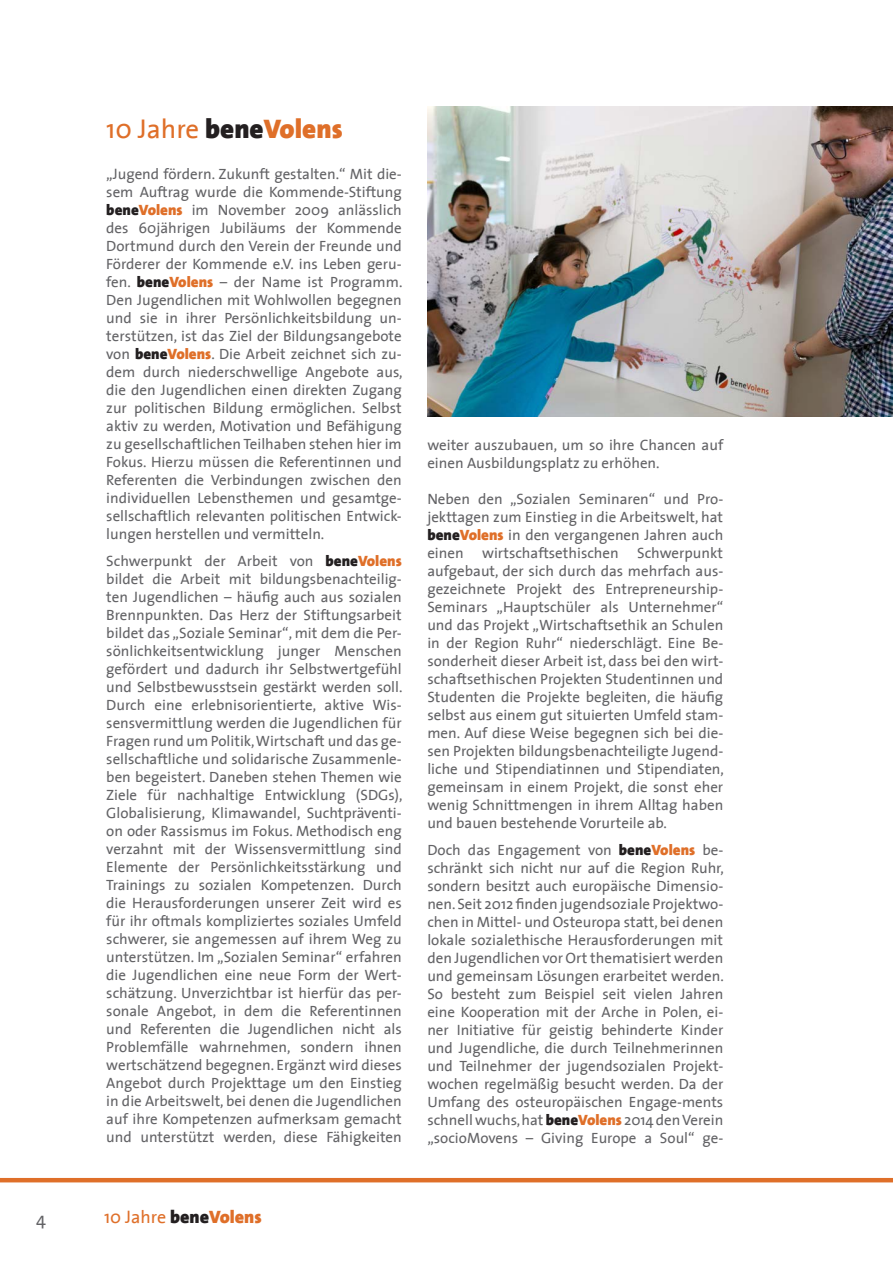
<style>
.page{position:relative;width:893px;height:1263px;background:#fff}
.page>*{position:absolute;margin:0;border:0;box-sizing:border-box;transform-origin:0 0}
.t1{font:27px "The Sans";color:#df6f29}
.t2{font:18px "The Sans";color:#df6f29}
.t3{font:18px "The Sans";color:#636366}
.t4{font:15px/18px "The Sans";color:#636366;text-align:justify}
.s1{font-weight:900;color:#231f20}
.s2{font-weight:900}
.s3{font-weight:900;color:#df6f29}
</style>
<div class="page">
<hr style="left:0;top:1178px;width:893px;height:4px;background:#df6f29">
<img style="left:427px;top:106px;width:466px;height:311px">
<p class="t3" style="left:36px;top:1204px;width:11px">4</p>
<h1 class="t1" style="left:106px;top:107px;width:238px">10 Jahre <span class="s1">bene</span><span class="s2">Volens</span></h1>
<p class="t4" style="left:106px;top:165px;width:298px">„Jugend fördern. Zukunft gestalten.“ Mit die&shy;sem Auftrag wurde die Kommende-Stiftung <span class="s1">bene</span><span class="s3">Volens</span> im November 2009 anlässlich des 60jährigen Jubiläums der Kommende Dortmund durch den Verein der Freunde und Förderer der Kommende e.V. ins Leben geru&shy;fen. <span class="s1">bene</span><span class="s3">Volens</span> – der Name ist Programm.<br>Den Jugendlichen mit Wohlwollen begegnen und sie in ihrer Persönlichkeitsbildung un&shy;terstützen, ist das Ziel der Bildungsangebote von <span class="s1">bene</span><span class="s3">Volens</span>. Die Arbeit zeichnet sich zu&shy;dem durch niederschwellige Angebote aus, die den Jugendlichen einen direkten Zugang zur politischen Bildung ermöglichen. Selbst aktiv zu werden, Motivation und Befähigung zu gesellschaftlichen Teilhaben stehen hier im Fokus. Hierzu müssen die Referentinnen und Referenten die Verbindungen zwischen den individuellen Lebensthemen und gesamtge&shy;sellschaftlich relevanten politischen Entwick&shy;lungen herstellen und vermitteln.</p>
<p class="t4" style="left:106px;top:552px;width:298px">Schwerpunkt der Arbeit von <span class="s1">bene</span><span class="s3">Volens </span>bildet die Arbeit mit bildungsbenachteilig&shy;ten Jugendlichen – häufig auch aus sozialen Brennpunkten. Das Herz der Stiftungsarbeit bildet das „Soziale Seminar“, mit dem die Per&shy;sönlichkeitsentwicklung junger Menschen gefördert und dadurch ihr Selbstwertgefühl und Selbstbewusstsein gestärkt werden soll.<br>Durch eine erlebnisorientierte, aktive Wis&shy;sensvermittlung werden die Jugendlichen für Fragen rund um Politik, Wirtschaft und das ge&shy;sellschaftliche und solidarische Zusammenle&shy;ben begeistert. Daneben stehen Themen wie Ziele für nachhaltige Entwicklung (SDGs), Globalisierung, Klimawandel, Suchtpräventi&shy;on oder Rassismus im Fokus. Methodisch eng verzahnt mit der Wissensvermittlung sind Elemente der Persönlichkeitsstärkung und Trainings zu sozialen Kompetenzen. Durch die Herausforderungen unserer Zeit wird es für ihr oftmals kompliziertes soziales Umfeld schwerer, sie angemessen auf ihrem Weg zu unterstützen. Im „Sozialen Seminar“ erfahren die Jugendlichen eine neue Form der Wert&shy;schätzung. Unverzichtbar ist hierfür das per&shy;sonale Angebot, in dem die Referentinnen und Referenten die Jugendlichen nicht als Problemfälle wahrnehmen, sondern ihnen wertschätzend begegnen. Ergänzt wird dieses Angebot durch Projekttage um den Einstieg in die Arbeitswelt, bei denen die Jugendlichen auf ihre Kompetenzen aufmerksam gemacht und unterstützt werden, diese Fähigkeiten</p>
<p class="t4" style="left:427px;top:435px;width:297px">weiter auszubauen, um so ihre Chancen auf einen Ausbildungsplatz zu erhöhen.</p>
<p class="t4" style="left:427px;top:489px;width:298px">Neben den „Sozialen Seminaren“ und Pro&shy;jekttagen zum Einstieg in die Arbeitswelt, hat <span class="s1">bene</span><span class="s3">Volens</span> in den vergangenen Jahren auch einen wirtschaftsethischen Schwerpunkt aufgebaut, der sich durch das mehrfach aus&shy;gezeichnete Projekt des Entrepreneurship-Seminars „Hauptschüler als Unternehmer“ und das Projekt „Wirtschaftsethik an Schulen in der Region Ruhr“ niederschlägt. Eine Be&shy;sonderheit dieser Arbeit ist, dass bei den wirt&shy;schaftsethischen Projekten Studentinnen und Studenten die Projekte begleiten, die häufig selbst aus einem gut situierten Umfeld stam&shy;men. Auf diese Weise begegnen sich bei die&shy;sen Projekten bildungsbenachteiligte Jugend&shy;liche und Stipendiatinnen und Stipendiaten, gemeinsam in einem Projekt, die sonst eher wenig Schnittmengen in ihrem Alltag haben und bauen bestehende Vorurteile ab.</p>
<p class="t4" style="left:427px;top:840px;width:298px">Doch das Engagement von <span class="s1">bene</span><span class="s3">Volens</span> be&shy;schränkt sich nicht nur auf die Region Ruhr, sondern besitzt auch europäische Dimensio&shy;nen. Seit 2012 finden jugendsoziale Projektwo&shy;chen in Mittel- und Osteuropa statt, bei denen lokale sozialethische Herausforderungen mit den Jugendlichen vor Ort thematisiert werden und gemeinsam Lösungen erarbeitet werden.<br>So besteht zum Beispiel seit vielen Jahren eine Kooperation mit der Arche in Polen, ei&shy;ner Initiative für geistig behinderte Kinder und Jugendliche, die durch Teilnehmerinnen und Teilnehmer der jugendsozialen Projekt&shy;wochen regelmäßig besucht werden. Da der Umfang des osteuropäischen Engage-ments schnell wuchs, hat <span class="s1">bene</span><span class="s3">Volens</span> 2014 den Verein „socioMovens – Giving Europe a Soul“ ge-</p>
<p class="t2" style="left:104px;top:1202px;width:159px">10 Jahre <span class="s1">bene</span><span class="s2">Volens</span></p>
</div>
